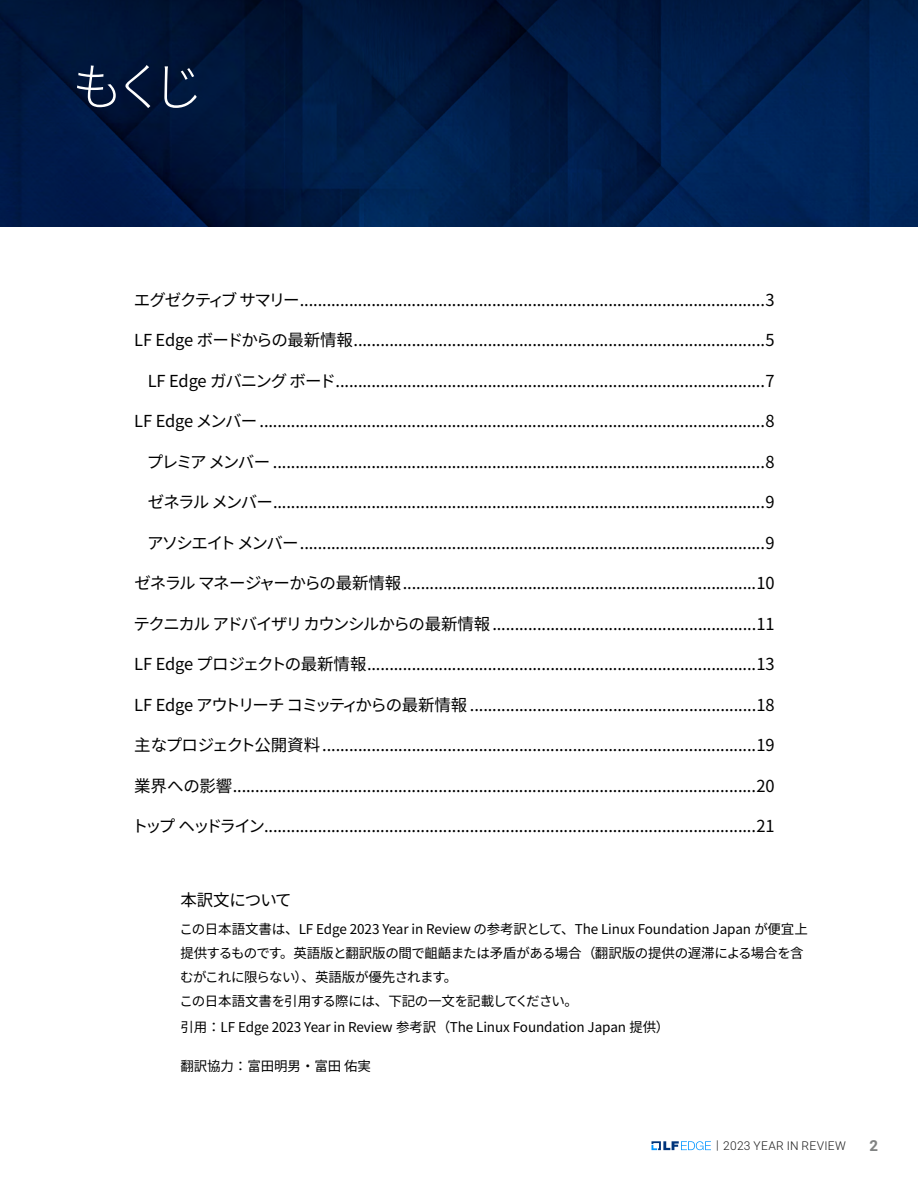
<style>
.page{position:relative;width:918px;height:1188px;background:#fff}
.page>*{position:absolute;margin:0;border:0;box-sizing:border-box;transform-origin:0 0}
.t1{font:300 51px "Noto Sans CJ Kjp";color:#fff}
.t2{font:16.5px "Noto Sans CJ Kjp";letter-spacing:-.02em;color:#000}
.t3{font:16.5px "Noto Sans CJ Kjp";letter-spacing:-.07em;color:#000}
.t4{font:16.5px "Noto Sans CJ Kjp";letter-spacing:-.1em;color:#000}
.t5{font:16.5px "Noto Sans CJ Kjp";letter-spacing:-.005em;color:#000}
.t6{font:16.5px "Noto Sans CJ Kjp";letter-spacing:-.155em;color:#000}
.t7{font:16.5px "Noto Sans CJ Kjp";letter-spacing:-.115em;color:#000}
.t8{font:16.5px "Noto Sans CJ Kjp";letter-spacing:-.12em;color:#000}
.t9{font:16.5px "Noto Sans CJ Kjp";letter-spacing:-.03em;color:#000}
.t10{font:16.5px "Noto Sans CJ Kjp";letter-spacing:-.05em;color:#000}
.t11{font:16.5px "Noto Sans CJ Kjp";letter-spacing:-.035em;color:#000}
.t12{font:700 15px "Heebo";color:#818383}
.t13{font:13.5px/24px "Noto Sans CJ Kjp";letter-spacing:-.005em;color:#000}
.t14{font:300 12px "Heebo";letter-spacing:.025em;color:#1d1d1d}
</style>
<div class="page">
<img style="left:0;top:0;width:918px;height:227px">
<svg style="left:652px;top:1141px;width:59px;height:9px"></svg>
<h1 class="t1" style="left:72px;top:58px;width:133px">もくじ</h1>
<p class="t8" style="left:134px;top:290px;width:642px">エグゼクティブ サマリー........................................................................................................3</p>
<p class="t2" style="left:134px;top:331px;width:642px">LF Edge ボードからの最新情報............................................................................................5</p>
<p class="t3" style="left:148px;top:371px;width:629px">LF Edge ガバニング ボード................................................................................................7</p>
<p class="t2" style="left:134px;top:412px;width:642px">LF Edge メンバー.................................................................................................................8</p>
<p class="t7" style="left:147px;top:452px;width:630px">プレミア メンバー ..............................................................................................................8</p>
<p class="t4" style="left:148px;top:493px;width:628px">ゼネラル メンバー..............................................................................................................9</p>
<p class="t4" style="left:147px;top:533px;width:629px">アソシエイト メンバー........................................................................................................9</p>
<p class="t10" style="left:134px;top:574px;width:642px">ゼネラル マネージャーからの最新情報...............................................................................10</p>
<p class="t3" style="left:134px;top:614px;width:643px">テクニカル アドバイザリ カウンシルからの最新情報...........................................................11</p>
<p class="t2" style="left:134px;top:655px;width:642px">LF Edge プロジェクトの最新情報.......................................................................................13</p>
<p class="t3" style="left:134px;top:695px;width:642px">LF Edge アウトリーチ コミッティからの最新情報 ................................................................18</p>
<p class="t9" style="left:134px;top:736px;width:642px">主なプロジェクト公開資料.................................................................................................19</p>
<p class="t5" style="left:134px;top:776px;width:642px">業界への影響.....................................................................................................................20</p>
<p class="t6" style="left:132px;top:817px;width:644px">トップ ヘッドライン..............................................................................................................21</p>
<p class="t11" style="left:180px;top:891px;width:113px">本訳文について</p>
<p class="t13" style="left:179px;top:917px;width:630px">この日本語文書は、LF Edge 2023 Year in Review の参考訳として、The Linux Foundation Japan が便宜上提供するものです。英語版と翻訳版の間で齟齬または矛盾がある場合（翻訳版の提供の遅滞による場合を含むがこれに限らない）、英語版が優先されます。<br>この日本語文書を引用する際には、下記の一文を記載してください。</p>
<p class="t13" style="left:180px;top:1015px;width:490px">引用：LF Edge 2023 Year in Review 参考訳（The Linux Foundation Japan 提供）</p>
<p class="t13" style="left:180px;top:1054px;width:192px">翻訳協力：富田明男・富田 佑実</p>
<p class="t14" style="left:716px;top:1138px;width:131px">| 2023 YEAR IN REVIEW</p>
<p class="t12" style="left:869px;top:1135px;width:10px">2</p>
</div>
